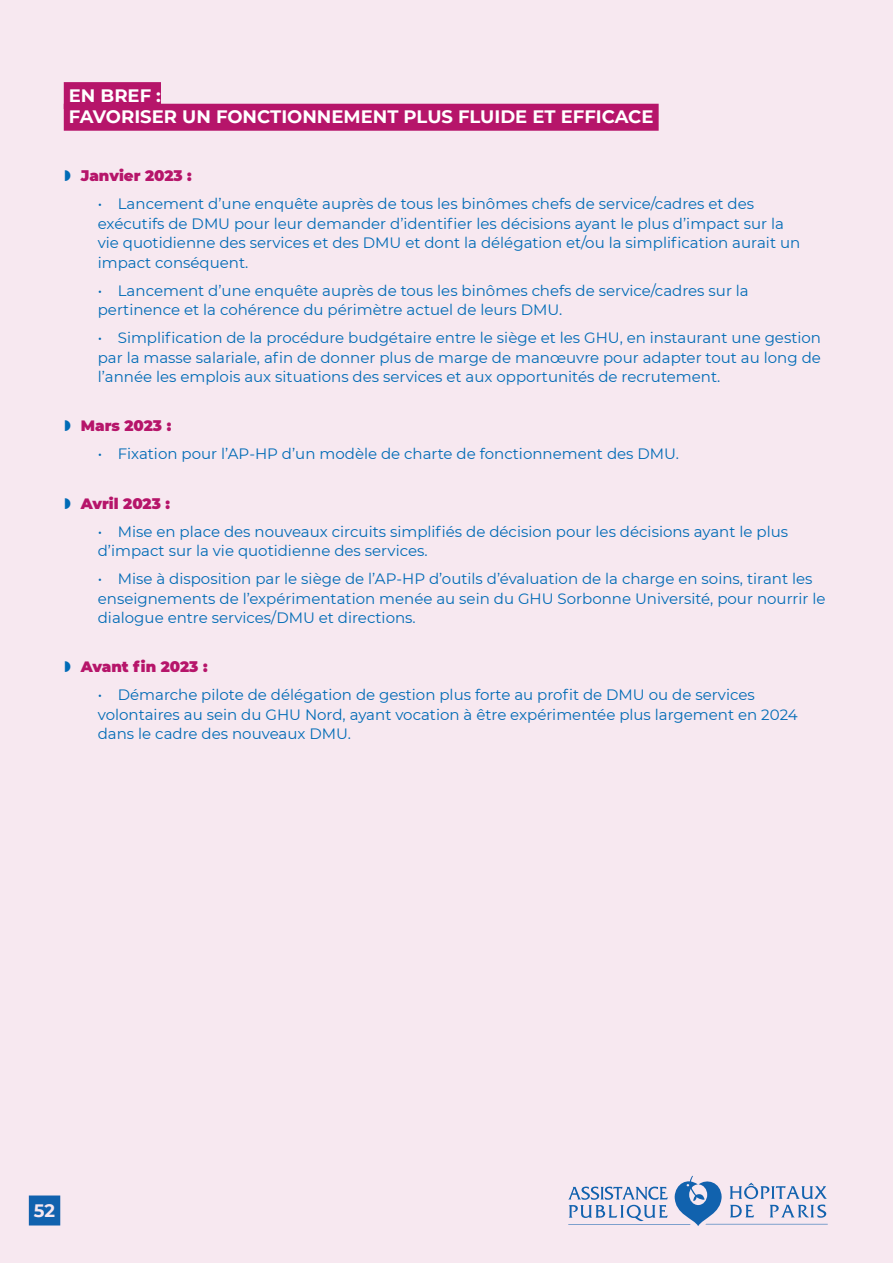
<style>
.page{position:relative;width:893px;height:1263px;background:#f7e8f0}
.page>*{position:absolute;margin:0;border:0;box-sizing:border-box;transform-origin:0 0}
.t1{font:700 18px/21.6px "Montserrat";color:#fff}
.t2{font:15px/19.5px "Montserrat";color:#006bb6}
.t3{font:900 15px "Montserrat";color:#b6156a}
</style>
<div class="page">
<div style="left:64px;top:82px;width:97px;height:27px;background:#b6156a"></div>
<div style="left:64px;top:104px;width:595px;height:27px;background:#b6156a"></div>
<p class="t1" style="left:69px;top:84px;width:586px">EN BREF :<br>FAVORISER UN FONCTIONNEMENT PLUS FLUIDE ET EFFICACE</p>
<p class="t3" style="left:81px;top:164px;width:112px">Janvier 2023 :</p>
<p class="t2" style="left:98px;top:193px;width:704px">• Lancement d’une enquête auprès de tous les binômes chefs de service/cadres et des exécutifs de DMU pour leur demander d’identifier les décisions ayant le plus d’impact sur la vie quotidienne des services et des DMU et dont la délégation et/ou la simplification aurait un impact conséquent.</p>
<p class="t2" style="left:98px;top:280px;width:652px">• Lancement d’une enquête auprès de tous les binômes chefs de service/cadres sur la pertinence et la cohérence du périmètre actuel de leurs DMU.</p>
<p class="t2" style="left:98px;top:327px;width:725px;text-align:justify">• Simplification de la procédure budgétaire entre le siège et les GHU, en instaurant une gestion par la masse salariale, afin de donner plus de marge de manœuvre pour adapter tout au long de l’année les emplois aux situations des services et aux opportunités de recrutement.</p>
<p class="t3" style="left:81px;top:415px;width:92px">Mars 2023 :</p>
<p class="t2" style="left:98px;top:444px;width:583px">• Fixation pour l’AP-HP d’un modèle de charte de fonctionnement des DMU.</p>
<p class="t3" style="left:81px;top:492px;width:91px">Avril 2023 :</p>
<p class="t2" style="left:98px;top:521px;width:692px">• Mise en place des nouveaux circuits simplifiés de décision pour les décisions ayant le plus d’impact sur la vie quotidienne des services.</p>
<p class="t2" style="left:98px;top:568px;width:729px">• Mise à disposition par le siège de l’AP-HP d’outils d’évaluation de la charge en soins, tirant les enseignements de l’expérimentation menée au sein du GHU Sorbonne Université, pour nourrir le dialogue entre services/DMU et directions.</p>
<p class="t3" style="left:81px;top:656px;width:128px">Avant fin 2023 :</p>
<p class="t2" style="left:98px;top:685px;width:701px">• Démarche pilote de délégation de gestion plus forte au profit de DMU ou de services volontaires au sein du GHU Nord, ayant vocation à être expérimentée plus largement en 2024 dans le cadre des nouveaux DMU.</p>
<p class="t1" style="left:34px;top:1198px;width:23px">52</p>
</div>
